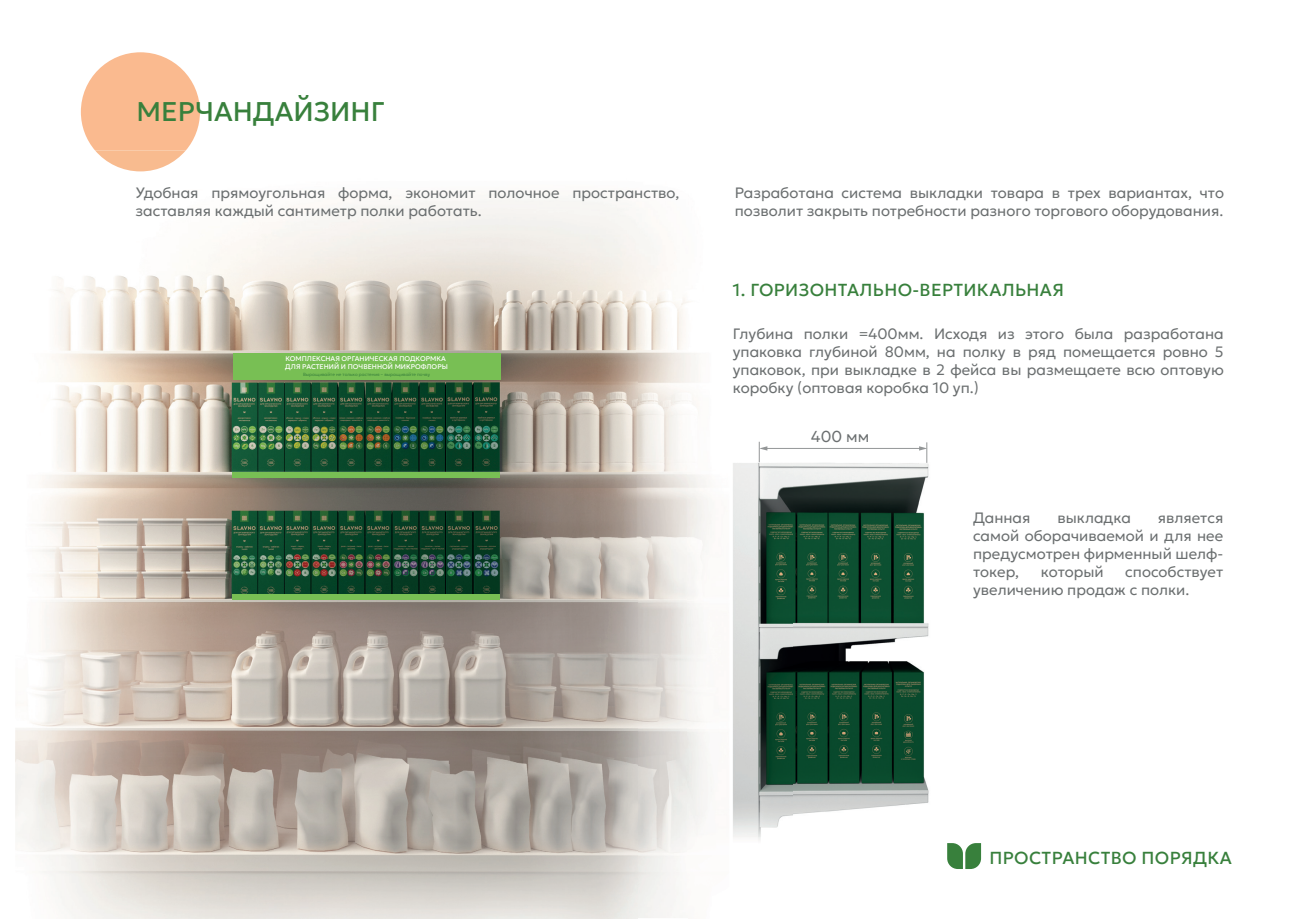
<style>
.page{position:relative;width:1289px;height:919px;background:#fff}
.page>*{position:absolute;margin:0;border:0;box-sizing:border-box;transform-origin:0 0}
.t1{font:27px "Geologica Cursive";color:#38803c}
.t2{font:17.4px "Geologica Cursive";letter-spacing:.02em;color:#38803c}
.t3{font:300 15.9px "Geologica";color:#6b6f70}
.t4{font:300 15px/18px "Geologica";color:#6b6f70}
.t5{font:6.9px/8.9px "Geologica Cursive";color:#fff}
.t6{font:300 4.5px "Geologica";color:#3a813d}
</style>
<div class="page">
<img style="left:16px;top:171px;width:620px;height:747px">
<img style="left:636px;top:223px;width:62px;height:234px">
<img style="left:636px;top:457px;width:51px;height:461px">
<img style="left:687px;top:416px;width:295px;height:453px">
<svg style="left:81px;top:52px;width:119px;height:98px"></svg>
<img style="left:95px;top:150px;width:91px;height:21px">
<svg style="left:947px;top:843px;width:34px;height:25px"></svg>
<hr style="left:766px;top:448px;width:154px;height:1px;background:#939697">
<svg style="left:759px;top:441px;width:8px;height:21px"></svg>
<svg style="left:919px;top:442px;width:8px;height:21px"></svg>
<div style="left:233px;top:353px;width:267px;height:26px;background:#78bf54"></div>
<div style="left:232px;top:593px;width:268px;height:6px;background:#78bf54"></div>
<div style="left:232px;top:471px;width:268px;height:6px;background:#78bf54"></div>
<h1 class="t1" style="left:137px;top:88px;width:249px">МЕРЧАНДАЙЗИНГ</h1>
<p class="t4" style="left:136px;top:183px;width:545px">Удобная прямоугольная форма, экономит полочное пространство, заставляя каждый сантиметр полки работать.</p>
<p class="t5" style="left:285px;top:353px;width:164px">КОМПЛЕКСНАЯ ОРГАНИЧЕСКАЯ ПОДКОРМКА<br>ДЛЯ РАСТЕНИЙ И ПОЧВЕННОЙ МИКРОФЛОРЫ</p>
<p class="t6" style="left:303px;top:370px;width:128px">Выращивайте не только растения – выращивайте почву</p>
<p class="t4" style="left:734px;top:183px;width:491px">Разработана система выкладки товара в трех вариантах, что позволит закрыть потребности разного торгового оборудования.</p>
<p class="t2" style="left:732px;top:275px;width:332px">1. ГОРИЗОНТАЛЬНО-ВЕРТИКАЛЬНАЯ</p>
<p class="t4" style="left:732px;top:323px;width:492px;text-align:justify">Глубина полки =400мм. Исходя из этого была разработана упаковка глубиной 80мм, на полку в ряд помещается ровно 5 упаковок, при выкладке в 2 фейса вы размещаете всю оптовую коробку (оптовая коробка 10 уп.)</p>
<p class="t3" style="left:811px;top:422px;width:60px">400 мм</p>
<p class="t4" style="left:973px;top:508px;width:59px">Данная</p>
<p class="t4" style="left:1057px;top:508px;width:75px">выкладка</p>
<p class="t4" style="left:973px;top:508px;width:252px;text-align:justify;text-indent:185px">является самой оборачиваемой и для нее предусмотрен фирменный шелф&shy;токер,</p>
<p class="t4" style="left:1040px;top:562px;width:64px">который</p>
<p class="t4" style="left:973px;top:562px;width:252px;text-indent:152px">способствует увеличению продаж с полки.</p>
<p class="t2" style="left:989px;top:842px;width:244px">ПРОСТРАНСТВО ПОРЯДКА</p>
</div>
